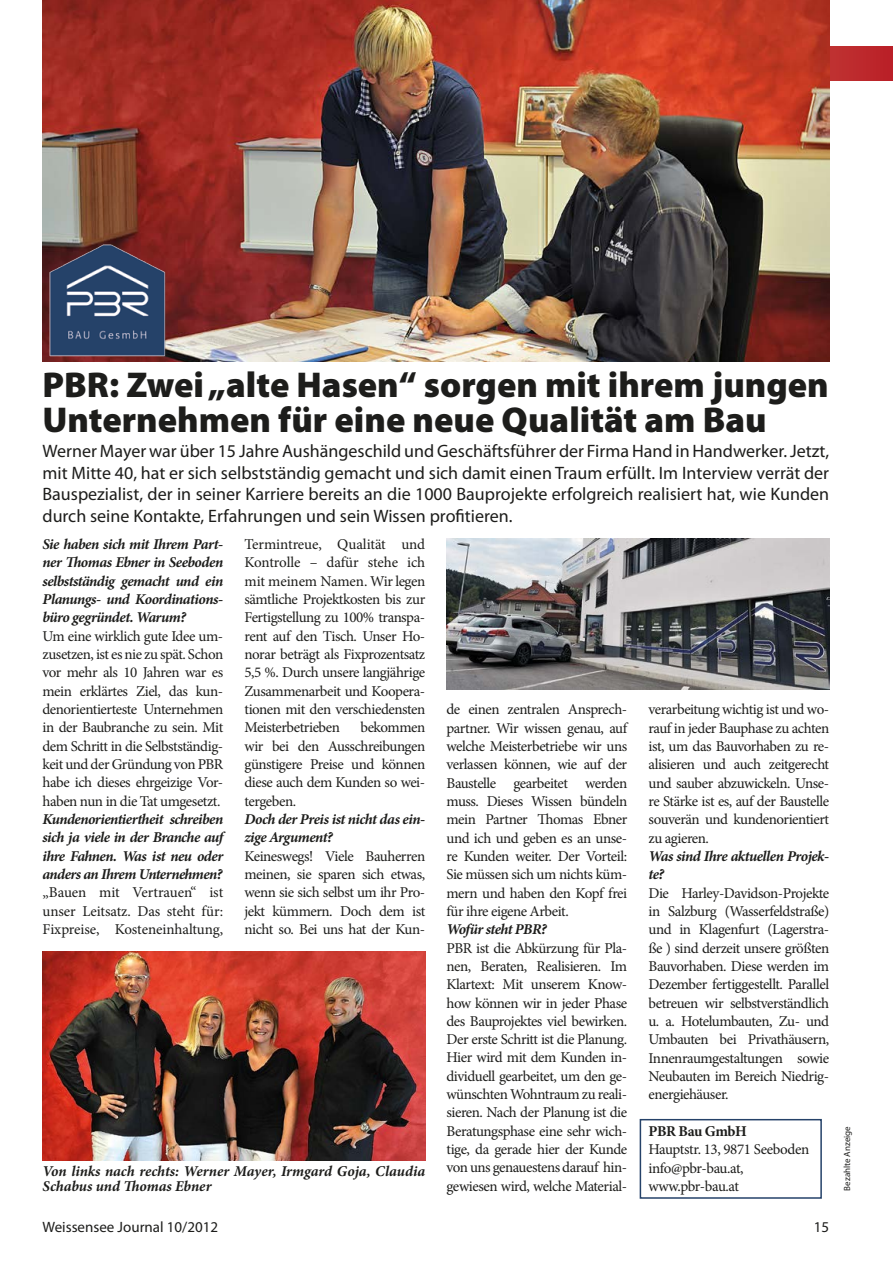
<style>
.page{position:relative;width:893px;height:1263px;background:#fff}
.page>*{position:absolute;margin:0;border:0;box-sizing:border-box;transform-origin:0 0}
.t1{font:900 36px/34.2px "Myriad Pro";color:#1d1d1b}
.t2{font:18px/21.6px "Myriad Pro";color:#1d1d1b;text-align:justify}
.t3{font:15px/18.3px "Minion Pro";letter-spacing:-.03em;color:#1d1d1b;text-align:justify}
.t4{font:italic 700 15px/18.3px "Minion Pro";letter-spacing:-.03em;color:#1d1d1b;text-align:justify}
.t5{font:italic 700 15px/15px "Minion Pro";letter-spacing:-.005em;color:#1d1d1b}
.t6{font:15px "Myriad Pro";color:#1d1d1b}
.t7{font:700 15px "Minion Pro";letter-spacing:-.03em;color:#1d1d1b}
.t8{font:9px "Myriad Pro";color:#1d1d1b}
</style>
<div class="page">
<div style="left:43px;top:47px;width:850px;height:34px;background:#bd292d"></div>
<div style="left:640px;top:1119px;width:182px;height:80px;border:2px solid #254269"></div>
<img style="left:43px;top:0;width:786px;height:361px">
<img style="left:43px;top:951px;width:382px;height:210px">
<img style="left:48px;top:244px;width:119px;height:113px">
<img style="left:446px;top:538px;width:383px;height:151px">
<h1 class="t1" style="left:43px;top:368px;width:788px">PBR: Zwei „alte Hasen“ sorgen mit ihrem jungen<br>Unternehmen für eine neue Qualität am Bau</h1>
<p class="t2" style="left:43px;top:441px;width:788px">Werner Mayer war über 15 Jahre Aushängeschild und Geschäftsführer der Firma Hand in Handwerker. Jetzt, mit Mitte 40, hat er sich selbstständig gemacht und sich damit einen Traum erfüllt. Im Interview verrät der Bauspezialist, der in seiner Karriere bereits an die 1000 Bauprojekte erfolgreich realisiert hat, wie Kunden durch seine Kontakte, Erfahrungen und sein Wissen profitieren.</p>
<p class="t3" style="left:244px;top:535px;width:182px">Termintreue, Qualität und Kontrolle – dafür stehe ich mit meinem Namen. Wir legen sämtliche Projektkosten bis zur Fertigstellung zu 100% transpa&shy;rent auf den Tisch. Unser Ho&shy;norar beträgt als Fixprozentsatz 5,5 %. Durch unsere langjährige Zusammenarbeit und Koopera&shy;tionen mit den verschiedensten Meisterbetrieben</p>
<p class="t4" style="left:43px;top:535px;width:182px">Sie haben sich mit Ihrem Part&shy;ner Thomas Ebner in Seeboden selbstständig gemacht und ein Planungs- und Koordinations&shy;büro gegründet. Warum?</p>
<p class="t3" style="left:43px;top:627px;width:182px">Um eine wirklich gute Idee um&shy;zusetzen, ist es nie zu spät. Schon vor mehr als 10 Jahren war es mein erklärtes Ziel, das kun&shy;denorientierteste Unternehmen in der Baubranche zu sein. Mit dem Schritt in die Selbstständig&shy;keit und der Gründung von PBR habe ich dieses ehrgeizige Vor&shy;haben nun in die Tat umgesetzt.</p>
<p class="t4" style="left:43px;top:810px;width:182px">Kundenorientiertheit schreiben sich ja viele in der Branche auf ihre Fahnen. Was ist neu oder anders an Ihrem Unternehmen?</p>
<p class="t3" style="left:43px;top:883px;width:182px">„Bauen mit Vertrauen“ ist unser Leitsatz. Das steht für:<br>Fixpreise, Kosteneinhaltung,</p>
<p class="t3" style="left:446px;top:700px;width:182px">de einen zentralen Ansprech&shy;partner. Wir wissen genau, auf welche Meisterbetriebe wir uns verlassen können, wie auf der Baustelle gearbeitet werden muss. Dieses Wissen bündeln mein Partner Thomas Ebner und ich und geben es an unse&shy;re Kunden weiter. Der Vorteil:<br>Sie müssen sich um nichts küm&shy;mern und haben den Kopf frei für ihre eigene Arbeit.</p>
<p class="t4" style="left:446px;top:920px;width:102px">Wofür steht PBR?</p>
<p class="t3" style="left:446px;top:939px;width:182px">PBR ist die Abkürzung für Pla&shy;nen, Beraten, Realisieren. Im Klartext: Mit unserem Know&shy;how können wir in jeder Phase des Bauprojektes viel bewirken.<br>Der erste Schritt ist die Planung.<br>Hier wird mit dem Kunden in&shy;dividuell gearbeitet, um den ge&shy;wünschten Wohntraum zu reali&shy;sieren. Nach der Planung ist die Beratungsphase eine sehr wich&shy;tige, da gerade hier der Kunde von uns genauestens darauf hin&shy;gewiesen wird, welche Material-</p>
<p class="t3" style="left:648px;top:700px;width:182px">verarbeitung wichtig ist und wo&shy;rauf in jeder Bauphase zu achten ist, um das Bauvorhaben zu re&shy;alisieren und auch zeitgerecht und sauber abzuwickeln. Unse&shy;re Stärke ist es, auf der Baustelle souverän und kundenorientiert zu agieren.</p>
<p class="t4" style="left:648px;top:847px;width:182px">Was sind Ihre aktuellen Projek&shy;te?</p>
<p class="t3" style="left:648px;top:884px;width:182px">Die Harley-Davidson-Projekte in Salzburg (Wasserfeldstraße) und in Klagenfurt (Lagerstra&shy;ße ) sind derzeit unsere größten Bauvorhaben. Diese werden im Dezember fertiggestellt. Parallel betreuen wir selbstverständlich u. a. Hotelumbauten, Zu- und Umbauten bei Privathäusern, Innenraumgestaltungen sowie Neubauten im Bereich Niedrig&shy;energiehäuser.</p>
<p class="t7" style="left:648px;top:1120px;width:100px">PBR Bau GmbH</p>
<p class="t3" style="left:648px;top:1140px;width:162px;text-align:left">Hauptstr. 13, 9871 Seeboden info@pbr-bau.at, www.pbr-bau.at</p>
<p class="t3" style="left:244px;top:719px;width:182px;text-indent:116px">bekommen wir bei den Ausschreibungen günstigere Preise und können diese auch dem Kunden so wei&shy;tergeben.</p>
<p class="t4" style="left:244px;top:810px;width:182px">Doch der Preis ist nicht das ein&shy;zige Argument?</p>
<p class="t3" style="left:244px;top:847px;width:182px">Keineswegs! Viele Bauherren meinen, sie sparen sich etwas, wenn sie sich selbst um ihr Pro&shy;jekt kümmern. Doch dem ist nicht so. Bei uns hat der Kun-</p>
<p class="t5" style="left:43px;top:1163px;width:384px">Von links nach rechts: Werner Mayer, Irmgard Goja, Claudia<br>Schabus und Thomas Ebner</p>
<p class="t6" style="left:43px;top:1219px;width:177px">Weissensee Journal 10/2012</p>
<p class="t6" style="left:814px;top:1219px;width:17px">15</p>
<p class="t8" style="left:842px;top:1191px;width:66px;rotate:-90deg">Bezahlte Anzeige</p>
</div>
